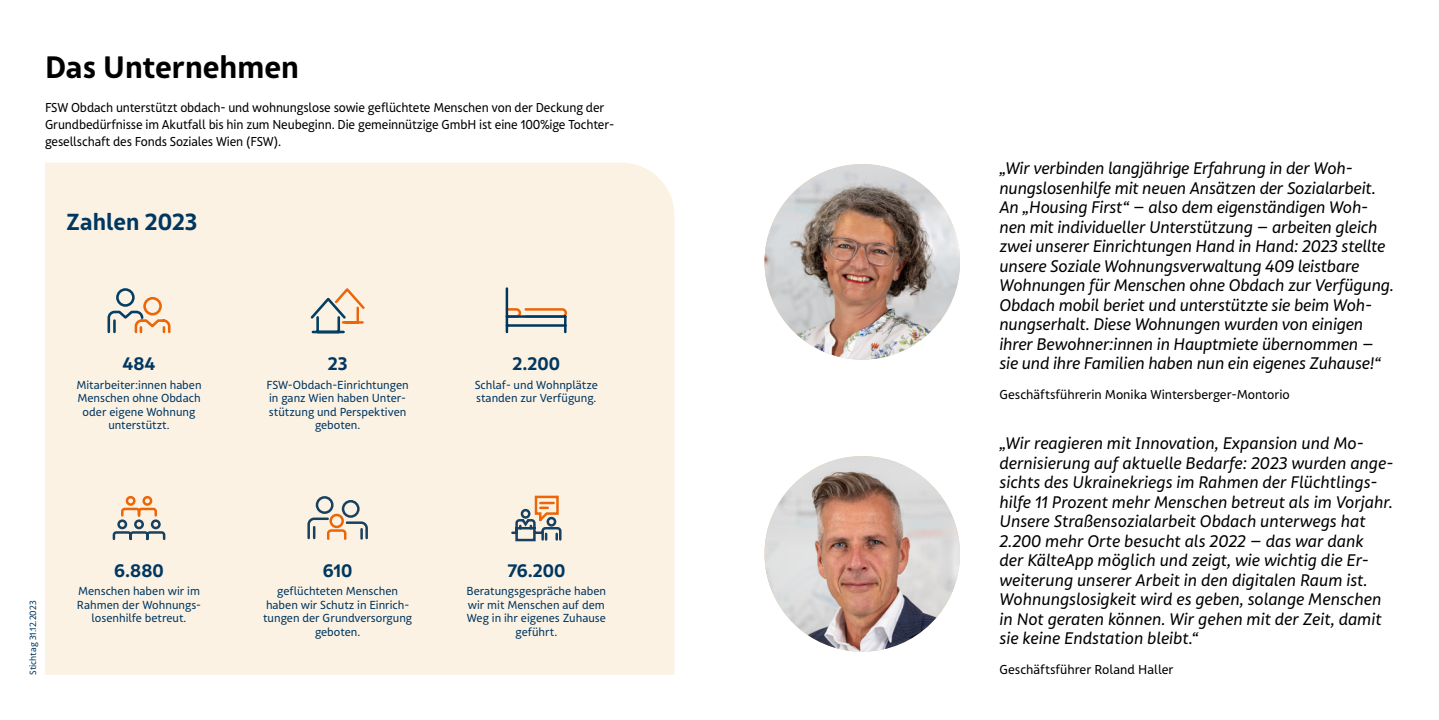
<style>
.page{position:relative;width:1439px;height:720px;background:#fff}
.page>*{position:absolute;margin:0;border:0;box-sizing:border-box;transform-origin:0 0}
.t1{font:700 30px "FSW Sans Pro";color:#000}
.t2{font:700 22.5px "FSW Sans Pro";color:#003761}
.t3{font:700 17.5px "FSW Sans Pro";color:#003761}
.t4{font:italic 16.25px/19.5px "FSW Sans Pro";letter-spacing:-.01em;color:#000}
.t5{font:12.5px/16.9px "FSW Sans Pro";letter-spacing:-.01em;color:#000}
.t6{font:11.25px/13.5px "FSW Sans Pro";color:#003761;text-align:center}
.t7{font:8.75px "FSW Sans Pro";color:#003761}
</style>
<div class="page">
<img style="left:764px;top:164px;width:196px;height:195px;border-radius:98px">
<img style="left:764px;top:456px;width:196px;height:195px;border-radius:98px">
<div style="left:45px;top:162px;width:629px;height:512px;background:#fcf2e4"></div>
<svg style="left:106px;top:287px;width:66px;height:47px;background:#e0d1c0"></svg>
<svg style="left:308px;top:285px;width:59px;height:49px;background:#e0d5c7"></svg>
<svg style="left:306px;top:494px;width:63px;height:47px;background:#d5ccc1"></svg>
<svg style="left:111px;top:494px;width:56px;height:47px;background:#dacbbc"></svg>
<hr style="left:506px;top:288px;width:2px;height:44px;background:#003761">
<svg style="left:504px;top:307px;width:64px;height:25px"></svg>
<hr style="left:507px;top:315px;width:58px;height:2px;background:#003761">
<hr style="left:507px;top:324px;width:58px;height:2px;background:#003761">
<svg style="left:510px;top:494px;width:53px;height:48px;background:#cbbeb1"></svg>
<h1 class="t1" style="left:45px;top:48px;width:255px">Das Unternehmen</h1>
<p class="t5" style="left:45px;top:99px;width:571px">FSW Obdach unterstützt obdach- und wohnungslose sowie geflüchtete Menschen von der Deckung der<br>Grundbedürfnisse im Akutfall bis hin zum Neubeginn. Die gemeinnützige GmbH ist eine 100%ige Tochter&shy;gesellschaft des Fonds Soziales Wien (FSW).</p>
<h2 class="t2" style="left:66px;top:208px;width:132px">Zahlen 2023</h2>
<p class="t3" style="left:123px;top:352px;width:34px">484</p>
<p class="t6" style="left:76px;top:377px;width:127px">Mitarbeiter:innen haben<br>Menschen ohne Obdach oder eigene Wohnung unterstützt.</p>
<p class="t7" style="left:28px;top:674px;width:76px;rotate:-90deg">Stichtag 31.12.2023</p>
<p class="t3" style="left:114px;top:559px;width:51px">6.880</p>
<p class="t6" style="left:77px;top:584px;width:126px">Menschen haben wir im<br>Rahmen der Wohnungs&shy;losenhilfe betreut.</p>
<p class="t3" style="left:328px;top:352px;width:21px">23</p>
<p class="t6" style="left:266px;top:377px;width:144px">FSW-Obdach-Einrichtungen in ganz Wien haben Unter&shy;stützung und Perspektiven geboten.</p>
<p class="t3" style="left:323px;top:559px;width:31px">610</p>
<p class="t6" style="left:263px;top:584px;width:151px">geflüchteten Menschen haben wir Schutz in Einrich&shy;tungen der Grundversorgung geboten.</p>
<p class="t3" style="left:512px;top:352px;width:49px">2.200</p>
<p class="t6" style="left:475px;top:377px;width:125px;text-align:left">Schlaf- und Wohnplätze standen zur Verfügung.</p>
<p class="t3" style="left:507px;top:559px;width:59px">76.200</p>
<p class="t6" style="left:466px;top:584px;width:141px">Beratungsgespräche haben wir mit Menschen auf dem<br>Weg in ihr eigenes Zuhause geführt.</p>
<p class="t4" style="left:999px;top:158px;width:396px">„Wir verbinden langjährige Erfahrung in der Woh&shy;nungslosenhilfe mit neuen Ansätzen der Sozialarbeit.<br>An „Housing First“ – also dem eigenständigen Woh&shy;nen mit individueller Unterstützung – arbeiten gleich zwei unserer Einrichtungen Hand in Hand: 2023 stellte unsere Soziale Wohnungsverwaltung 409 leistbare Wohnungen für Menschen ohne Obdach zur Verfügung.<br>Obdach mobil beriet und unterstützte sie beim Woh&shy;nungserhalt. Diese Wohnungen wurden von einigen ihrer Bewohner:innen in Hauptmiete übernommen – sie und ihre Familien haben nun ein eigenes Zuhause!“</p>
<p class="t5" style="left:999px;top:386px;width:292px">Geschäftsführerin Monika Wintersberger-Montorio</p>
<p class="t4" style="left:999px;top:433px;width:395px">„Wir reagieren mit Innovation, Expansion und Mo&shy;dernisierung auf aktuelle Bedarfe: 2023 wurden ange&shy;sichts des Ukrainekriegs im Rahmen der Flüchtlings&shy;hilfe 11 Prozent mehr Menschen betreut als im Vorjahr.<br>Unsere Straßensozialarbeit Obdach unterwegs hat 2.200 mehr Orte besucht als 2022 – das war dank<br>der KälteApp möglich und zeigt, wie wichtig die Er&shy;weiterung unserer Arbeit in den digitalen Raum ist.<br>Wohnungslosigkeit wird es geben, solange Menschen in Not geraten können. Wir gehen mit der Zeit, damit sie keine Endstation bleibt.“</p>
<p class="t5" style="left:999px;top:661px;width:176px">Geschäftsführer Roland Haller</p>
</div>
